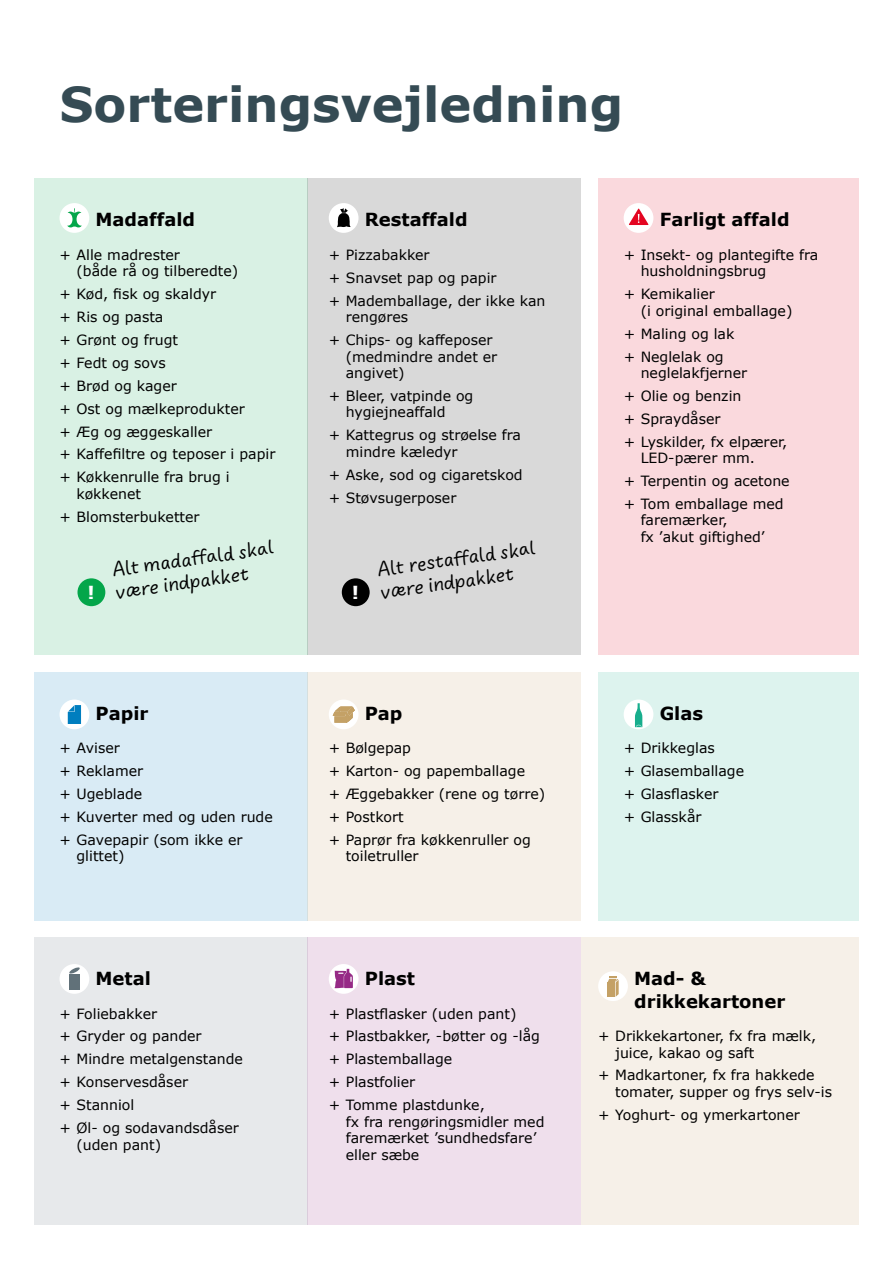
<style>
.page{position:relative;width:893px;height:1263px;background:#fff}
.page>*{position:absolute;margin:0;border:0;box-sizing:border-box;transform-origin:0 0}
.t1{font:700 48px "Verdana";color:#354b54}
.Håndskrevet_tekst{font:22.5px "Uberhand Text Pro";color:#000}
.H3_Fraktion{font:700 18px/22.5px "Verdana";color:#000}
.t2{font:700 18px "Verdana";color:#fff}
.t3{font:14.1px/16.5px "Verdana";color:#000}
</style>
<div class="page">
<div style="left:34px;top:179px;width:274px;height:476px;background:#d9f1e4"></div>
<div style="left:308px;top:179px;width:273px;height:476px;background:#d9d9d9"></div>
<div style="left:77px;top:578px;width:28px;height:28px;background:#04a64a;border-radius:50%"></div>
<div style="left:342px;top:578px;width:28px;height:28px;background:#000;border-radius:50%"></div>
<div style="left:598px;top:179px;width:261px;height:476px;background:#fad9dd"></div>
<div style="left:34px;top:937px;width:274px;height:288px;background:#e7e9eb"></div>
<div style="left:308px;top:937px;width:273px;height:288px;background:#efdfec"></div>
<div style="left:581px;top:937px;width:278px;height:288px;background:#f6f0e8"></div>
<div style="left:598px;top:672px;width:261px;height:248px;background:#ddf3ee"></div>
<div style="left:34px;top:672px;width:274px;height:248px;background:#d9ebf5"></div>
<div style="left:308px;top:672px;width:273px;height:248px;background:#f6f0e8"></div>
<div style="left:60px;top:203px;width:29px;height:30px;background:#fff;border-radius:50%"></div>
<svg style="left:67px;top:208px;width:15px;height:19px"></svg>
<div style="left:329px;top:203px;width:29px;height:30px;background:#fff;border-radius:50%"></div>
<svg style="left:337px;top:208px;width:13px;height:19px"></svg>
<div style="left:624px;top:203px;width:29px;height:30px;background:#fff;border-radius:50%"></div>
<svg style="left:629px;top:209px;width:19px;height:16px"></svg>
<div style="left:60px;top:699px;width:29px;height:30px;background:#fff;border-radius:50%"></div>
<svg style="left:68px;top:705px;width:13px;height:19px"></svg>
<div style="left:329px;top:699px;width:29px;height:30px;background:#fff;border-radius:50%"></div>
<svg style="left:333px;top:707px;width:22px;height:16px"></svg>
<div style="left:624px;top:699px;width:29px;height:30px;background:#fff;border-radius:50%"></div>
<svg style="left:635px;top:703px;width:7px;height:24px"></svg>
<div style="left:60px;top:964px;width:29px;height:30px;background:#fff;border-radius:50%"></div>
<div style="left:69px;top:985px;width:11px;height:5px;background:#617179"></div>
<svg style="left:69px;top:967px;width:11px;height:18px"></svg>
<div style="left:329px;top:964px;width:29px;height:30px;background:#fff;border-radius:50%"></div>
<svg style="left:335px;top:969px;width:18px;height:19px"></svg>
<div style="left:598px;top:971px;width:30px;height:30px;background:#fff;border-radius:50%"></div>
<svg style="left:608px;top:976px;width:11px;height:21px"></svg>
<h2 class="t1" style="left:60px;top:73px;width:565px">Sorteringsvejledning</h2>
<h3 class="H3_Fraktion" style="left:96px;top:209px;width:101px">Madaffald</h3>
<p class="t3" style="left:77px;top:247px;width:163px;text-indent:-17px">+ Alle madrester<br>(både rå og tilberedte)</p>
<p class="t3" style="left:60px;top:286px;width:158px">+ Kød, fisk og skaldyr</p>
<p class="t3" style="left:60px;top:309px;width:105px">+ Ris og pasta</p>
<p class="t3" style="left:60px;top:332px;width:120px">+ Grønt og frugt</p>
<p class="t3" style="left:60px;top:355px;width:108px">+ Fedt og sovs</p>
<p class="t3" style="left:60px;top:378px;width:119px">+ Brød og kager</p>
<p class="t3" style="left:60px;top:400px;width:187px">+ Ost og mælkeprodukter</p>
<p class="t3" style="left:60px;top:423px;width:154px">+ Æg og æggeskaller</p>
<p class="t3" style="left:60px;top:446px;width:217px">+ Kaffefiltre og teposer i papir</p>
<p class="t3" style="left:77px;top:469px;width:155px;text-indent:-17px">+ Køkkenrulle fra brug i køkkenet</p>
<p class="t3" style="left:60px;top:508px;width:141px">+ Blomsterbuketter</p>
<p class="t2" style="left:88px;top:581px;width:9px">!</p>
<p class="Håndskrevet_tekst" style="left:111px;top:555px;width:164px;rotate:-8deg">Alt madaff ald skal</p>
<p class="Håndskrevet_tekst" style="left:114px;top:577px;width:136px;rotate:-8deg">være indpakket</p>
<h3 class="H3_Fraktion" style="left:96px;top:702px;width:54px">Papir</h3>
<p class="t3" style="left:60px;top:740px;width:62px">+ Aviser</p>
<p class="t3" style="left:60px;top:763px;width:85px">+ Reklamer</p>
<p class="t3" style="left:60px;top:786px;width:84px">+ Ugeblade</p>
<p class="t3" style="left:60px;top:809px;width:215px">+ Kuverter med og uden rude</p>
<p class="t3" style="left:77px;top:831px;width:167px;text-indent:-17px">+ Gavepapir (som ikke er glittet)</p>
<h3 class="H3_Fraktion" style="left:96px;top:967px;width:57px">Metal</h3>
<p class="t3" style="left:60px;top:1005px;width:99px">+ Foliebakker</p>
<p class="t3" style="left:60px;top:1028px;width:144px">+ Gryder og pander</p>
<p class="t3" style="left:60px;top:1051px;width:185px">+ Mindre metalgenstande</p>
<p class="t3" style="left:60px;top:1074px;width:130px">+ Konservesdåser</p>
<p class="t3" style="left:60px;top:1097px;width:76px">+ Stanniol</p>
<p class="t3" style="left:77px;top:1120px;width:164px;text-indent:-17px">+ Øl- og sodavandsdåser (uden pant)</p>
<h3 class="H3_Fraktion" style="left:365px;top:209px;width:104px">Restaffald</h3>
<p class="t3" style="left:329px;top:247px;width:102px">+ Pizzabakker</p>
<p class="t3" style="left:329px;top:270px;width:169px">+ Snavset pap og papir</p>
<p class="t3" style="left:346px;top:292px;width:201px;text-indent:-17px">+ Mademballage, der ikke kan rengøres</p>
<p class="t3" style="left:346px;top:332px;width:153px;text-indent:-17px">+ Chips- og kaffeposer (medmindre andet er angivet)</p>
<p class="t3" style="left:346px;top:388px;width:129px;text-indent:-17px">+ Bleer, vatpinde og hygiejneaffald</p>
<p class="t3" style="left:346px;top:427px;width:177px;text-indent:-17px">+ Kattegrus og strøelse fra mindre kæledyr</p>
<p class="t3" style="left:329px;top:466px;width:195px">+ Aske, sod og cigaretskod</p>
<p class="t3" style="left:329px;top:489px;width:129px">+ Støvsugerposer</p>
<p class="t2" style="left:352px;top:581px;width:9px">!</p>
<p class="Håndskrevet_tekst" style="left:376px;top:555px;width:161px;rotate:-8deg">Alt restaff ald skal</p>
<p class="Håndskrevet_tekst" style="left:379px;top:577px;width:136px;rotate:-8deg">være indpakket</p>
<h3 class="H3_Fraktion" style="left:365px;top:702px;width:39px">Pap</h3>
<p class="t3" style="left:329px;top:740px;width:84px">+ Bølgepap</p>
<p class="t3" style="left:329px;top:763px;width:198px">+ Karton- og papemballage</p>
<p class="t3" style="left:329px;top:786px;width:218px">+ Æggebakker (rene og tørre)</p>
<p class="t3" style="left:329px;top:809px;width:76px">+ Postkort</p>
<p class="t3" style="left:346px;top:831px;width:187px;text-indent:-17px">+ Paprør fra køkkenruller og toiletruller</p>
<h3 class="H3_Fraktion" style="left:365px;top:967px;width:52px">Plast</h3>
<p class="t3" style="left:329px;top:1005px;width:189px">+ Plastflasker (uden pant)</p>
<p class="t3" style="left:329px;top:1028px;width:213px">+ Plastbakker, -bøtter og -låg</p>
<p class="t3" style="left:329px;top:1051px;width:125px">+ Plastemballage</p>
<p class="t3" style="left:329px;top:1074px;width:88px">+ Plastfolier</p>
<p class="t3" style="left:346px;top:1097px;width:200px;text-indent:-17px">+ Tomme plastdunke,<br>fx fra rengøringsmidler med faremærket ’sundhedsfare’ eller sæbe</p>
<h3 class="H3_Fraktion" style="left:660px;top:209px;width:131px">Farligt affald</h3>
<p class="t3" style="left:641px;top:247px;width:179px;text-indent:-17px">+ Insekt- og plantegifte fra husholdningsbrug</p>
<p class="t3" style="left:641px;top:286px;width:153px;text-indent:-17px">+ Kemikalier<br>(i original emballage)</p>
<p class="t3" style="left:624px;top:325px;width:112px">+ Maling og lak</p>
<p class="t3" style="left:641px;top:348px;width:108px;text-indent:-17px">+ Neglelak og neglelakfjerner</p>
<p class="t3" style="left:624px;top:388px;width:119px">+ Olie og benzin</p>
<p class="t3" style="left:624px;top:411px;width:98px">+ Spraydåser</p>
<p class="t3" style="left:641px;top:433px;width:148px;text-indent:-17px">+ Lyskilder, fx elpærer,<br>LED-pærer mm.</p>
<p class="t3" style="left:624px;top:473px;width:167px">+ Terpentin og acetone</p>
<p class="t3" style="left:641px;top:496px;width:145px;text-indent:-17px">+ Tom emballage med faremærker,<br>fx ’akut giftighed’</p>
<h3 class="H3_Fraktion" style="left:660px;top:702px;width:45px">Glas</h3>
<p class="t3" style="left:624px;top:740px;width:93px">+ Drikkeglas</p>
<p class="t3" style="left:624px;top:763px;width:122px">+ Glasemballage</p>
<p class="t3" style="left:624px;top:786px;width:96px">+ Glasflasker</p>
<p class="t3" style="left:624px;top:809px;width:79px">+ Glasskår</p>
<h3 class="H3_Fraktion" style="left:634px;top:967px;width:153px">Mad- &amp; drikkekartoner</h3>
<p class="t3" style="left:615px;top:1028px;width:203px;text-indent:-17px">+ Drikkekartoner, fx fra mælk, juice, kakao og saft</p>
<p class="t3" style="left:615px;top:1067px;width:218px;text-indent:-17px">+ Madkartoner, fx fra hakkede tomater, supper og frys selv-is</p>
<p class="t3" style="left:598px;top:1107px;width:203px">+ Yoghurt- og ymerkartoner</p>
</div>
